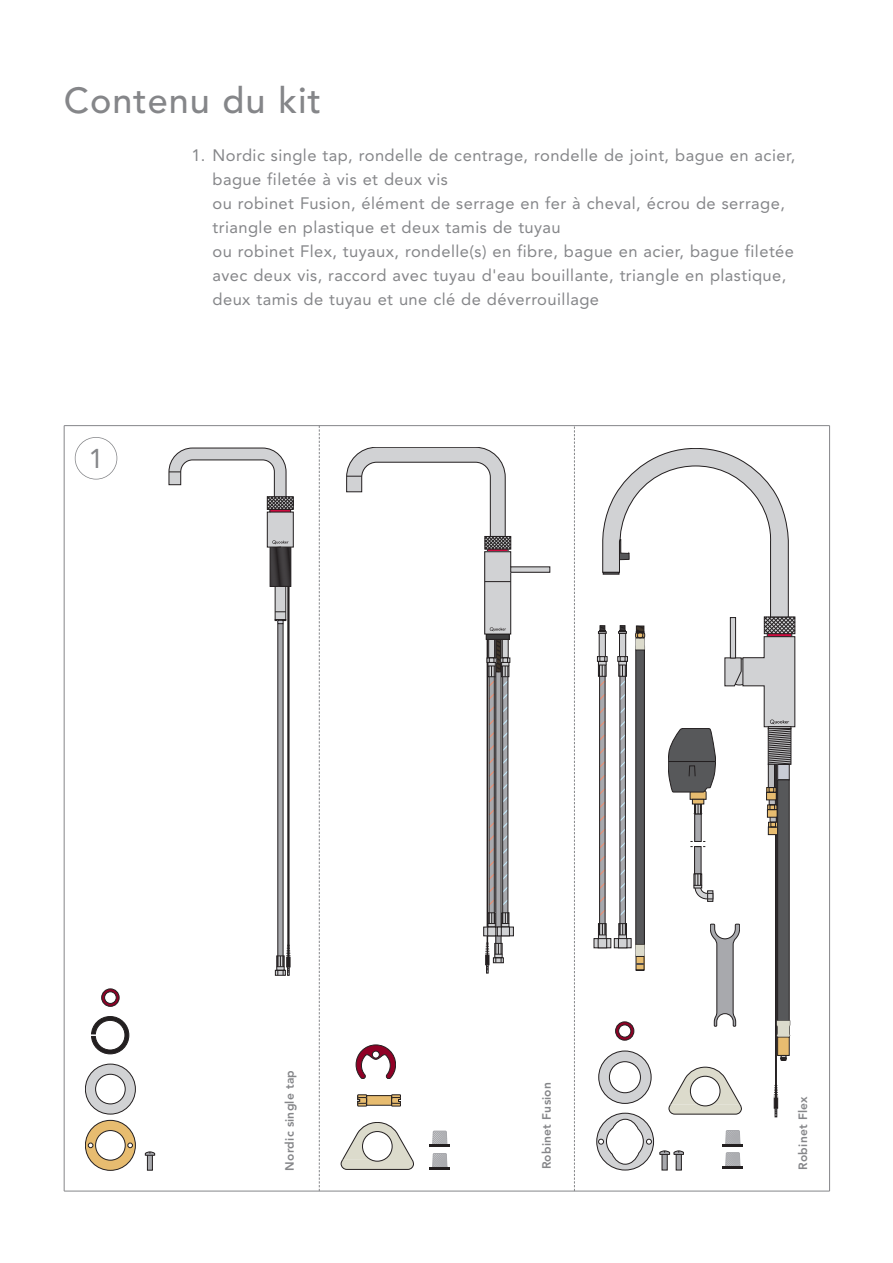
<style>
.page{position:relative;width:893px;height:1263px;background:#fff}
.page>*{position:absolute;margin:0;border:0;box-sizing:border-box;transform-origin:0 0}
.t1{font:500 36px "Avenir LT";letter-spacing:.025em;color:#858689}
.t2{font:27px "Avenir LT";color:#858689}
.t3{font:16.5px/24px "Avenir LT";letter-spacing:.025em;color:#858689}
.t4{font:800 12px "Avenir LT";letter-spacing:.02em;color:#858689}
</style>
<div class="page">
<hr style="left:775px;top:762px;width:2px;height:339px;background:#231f20">
<svg style="left:773px;top:1085px;width:6px;height:32px"></svg>
<div style="left:778px;top:780px;width:11px;height:257px;background:#57585a"></div>
<div style="left:777px;top:780px;width:12px;height:257px;border:1px solid #231f20"></div>
<div style="left:778px;top:1037px;width:11px;height:18px;background:#e7bc70"></div>
<div style="left:777px;top:1037px;width:12px;height:18px;border:1px solid #231f20"></div>
<svg style="left:780px;top:1055px;width:7px;height:6px"></svg>
<svg style="left:777px;top:1020px;width:13px;height:17px"></svg>
<div style="left:75px;top:437px;width:42px;height:42px;border:2px solid #858689;border-radius:21px"></div>
<div style="left:275px;top:586px;width:11px;height:34px;background:#d1d2d4"></div>
<hr style="left:287px;top:586px;width:3px;height:374px;background:#231f20">
<div style="left:275px;top:586px;width:11px;height:34px;border:1px solid #231f20"></div>
<svg style="left:169px;top:448px;width:125px;height:139px"></svg>
<div style="left:278px;top:623px;width:5px;height:333px;background:#a8a9ad"></div>
<hr style="left:278px;top:624px;width:1px;height:342px;background:#231f20">
<hr style="left:283px;top:623px;width:1px;height:343px;background:#231f20">
<div style="left:275px;top:970px;width:11px;height:5px;border:1px solid #231f20"></div>
<svg style="left:275px;top:619px;width:11px;height:5px"></svg>
<svg style="left:277px;top:945px;width:14px;height:30px"></svg>
<hr style="left:487px;top:634px;width:1px;height:324px;background:#231f20">
<div style="left:496px;top:637px;width:5px;height:306px;background:#a8a9ad"></div>
<div style="left:493px;top:957px;width:11px;height:6px;border:1px solid #231f20"></div>
<svg style="left:485px;top:943px;width:17px;height:30px"></svg>
<div style="left:489px;top:662px;width:5px;height:251px;background:#a8a9ad"></div>
<div style="left:488px;top:912px;width:7px;height:12px;border:1px solid #231f20"></div>
<svg style="left:485px;top:929px;width:12px;height:5px"></svg>
<div style="left:483px;top:927px;width:17px;height:9px;border:1px solid #231f20"></div>
<svg style="left:488px;top:913px;width:7px;height:14px"></svg>
<div style="left:488px;top:927px;width:8px;height:9px;background:#d1d2d4"></div>
<div style="left:487px;top:927px;width:9px;height:9px;border:1px solid #231f20"></div>
<hr style="left:489px;top:664px;width:1px;height:259px;background:#231f20">
<hr style="left:494px;top:664px;width:1px;height:259px;background:#231f20">
<div style="left:503px;top:662px;width:5px;height:251px;background:#a8a9ad"></div>
<div style="left:501px;top:912px;width:8px;height:12px;border:1px solid #231f20"></div>
<svg style="left:499px;top:929px;width:13px;height:5px"></svg>
<div style="left:497px;top:927px;width:17px;height:9px;border:1px solid #231f20"></div>
<svg style="left:501px;top:913px;width:8px;height:14px"></svg>
<div style="left:501px;top:927px;width:8px;height:9px;background:#d1d2d4"></div>
<div style="left:501px;top:927px;width:9px;height:9px;border:1px solid #231f20"></div>
<hr style="left:502px;top:664px;width:1px;height:259px;background:#231f20">
<hr style="left:508px;top:664px;width:1px;height:259px;background:#231f20">
<div style="left:486px;top:634px;width:23px;height:5px;border:1px solid #231f20"></div>
<div style="left:485px;top:552px;width:26px;height:82px;background:#d1d2d4"></div>
<div style="left:484px;top:551px;width:27px;height:83px;border:1px solid #231f20"></div>
<div style="left:511px;top:567px;width:39px;height:5px;background:#d1d2d4"></div>
<svg style="left:485px;top:581px;width:26px;height:1px"></svg>
<svg style="left:346px;top:447px;width:165px;height:105px"></svg>
<svg style="left:487px;top:627px;width:23px;height:279px"></svg>
<hr style="left:64px;top:1191px;width:766px;height:1px;background:#858689">
<hr style="left:64px;top:426px;width:1px;height:765px;background:#858689">
<svg style="left:319px;top:426px;width:1px;height:765px"></svg>
<svg style="left:574px;top:426px;width:1px;height:765px"></svg>
<hr style="left:829px;top:426px;width:1px;height:765px;background:#858689">
<hr style="left:64px;top:425px;width:766px;height:1px;background:#858689">
<svg style="left:356px;top:1045px;width:40px;height:34px"></svg>
<div style="left:372px;top:1051px;width:7px;height:7px;background:#fff;border-radius:50%"></div>
<div style="left:372px;top:1051px;width:7px;height:7px;border:1px solid #231f20;border-radius:50%"></div>
<svg style="left:341px;top:1122px;width:73px;height:47px"></svg>
<div style="left:362px;top:1131px;width:30px;height:30px;background:#fff;border-radius:50%"></div>
<div style="left:362px;top:1131px;width:30px;height:30px;border:1px solid #231f20;border-radius:50%"></div>
<div style="left:367px;top:1095px;width:25px;height:10px;background:#e7bc70"></div>
<div style="left:366px;top:1095px;width:26px;height:10px;border:1px solid #231f20"></div>
<svg style="left:391px;top:1094px;width:10px;height:12px"></svg>
<svg style="left:357px;top:1094px;width:10px;height:12px"></svg>
<svg style="left:145px;top:1151px;width:10px;height:19px"></svg>
<svg style="left:85px;top:1064px;width:51px;height:50px"></svg>
<svg style="left:102px;top:989px;width:17px;height:17px"></svg>
<div style="left:104px;top:991px;width:12px;height:12px;border:1px solid #231f20;border-radius:50%"></div>
<div style="left:101px;top:989px;width:18px;height:17px;border:1px solid #231f20;border-radius:50%"></div>
<svg style="left:85px;top:1120px;width:51px;height:50px"></svg>
<svg style="left:91px;top:1016px;width:38px;height:38px"></svg>
<svg style="left:432px;top:1153px;width:16px;height:14px"></svg>
<hr style="left:430px;top:1167px;width:19px;height:3px;background:#231f20">
<svg style="left:429px;top:1130px;width:17px;height:17px"></svg>
<svg style="left:432px;top:1131px;width:16px;height:13px"></svg>
<hr style="left:430px;top:1144px;width:19px;height:3px;background:#231f20">
<svg style="left:659px;top:1150px;width:25px;height:20px"></svg>
<svg style="left:598px;top:1051px;width:53px;height:53px"></svg>
<svg style="left:616px;top:1022px;width:18px;height:18px"></svg>
<div style="left:618px;top:1025px;width:13px;height:12px;border:1px solid #231f20;border-radius:50%"></div>
<div style="left:615px;top:1022px;width:19px;height:18px;border:1px solid #231f20;border-radius:50%"></div>
<svg style="left:597px;top:1113px;width:57px;height:57px"></svg>
<div style="left:597px;top:1113px;width:57px;height:57px;border:1px solid #231f20;border-radius:50%"></div>
<svg style="left:598px;top:1119px;width:54px;height:45px"></svg>
<div style="left:636px;top:650px;width:8px;height:294px;background:#57585a"></div>
<div style="left:635px;top:650px;width:10px;height:294px;border:1px solid #231f20"></div>
<svg style="left:635px;top:944px;width:10px;height:12px"></svg>
<div style="left:636px;top:956px;width:8px;height:14px;background:#e7bc70"></div>
<div style="left:636px;top:956px;width:8px;height:14px;border:1px solid #231f20"></div>
<svg style="left:635px;top:963px;width:10px;height:8px"></svg>
<div style="left:600px;top:661px;width:5px;height:263px;background:#a8a9ad"></div>
<div style="left:598px;top:923px;width:8px;height:12px;border:1px solid #231f20"></div>
<svg style="left:596px;top:940px;width:13px;height:6px"></svg>
<div style="left:594px;top:938px;width:17px;height:10px;border:1px solid #231f20"></div>
<svg style="left:598px;top:924px;width:8px;height:14px"></svg>
<div style="left:598px;top:938px;width:9px;height:10px;background:#d1d2d4"></div>
<div style="left:598px;top:938px;width:9px;height:10px;border:1px solid #231f20"></div>
<svg style="left:600px;top:855px;width:5px;height:62px"></svg>
<hr style="left:599px;top:663px;width:1px;height:272px;background:#231f20">
<hr style="left:605px;top:663px;width:1px;height:271px;background:#231f20">
<div style="left:597px;top:656px;width:10px;height:5px;border:1px solid #231f20"></div>
<div style="left:620px;top:661px;width:5px;height:262px;background:#a8a9ad"></div>
<svg style="left:616px;top:940px;width:13px;height:6px"></svg>
<div style="left:614px;top:938px;width:17px;height:10px;border:1px solid #231f20"></div>
<svg style="left:619px;top:923px;width:8px;height:15px"></svg>
<div style="left:618px;top:938px;width:9px;height:10px;background:#d1d2d4"></div>
<div style="left:618px;top:938px;width:9px;height:10px;border:1px solid #231f20"></div>
<svg style="left:619px;top:855px;width:6px;height:62px"></svg>
<hr style="left:620px;top:663px;width:1px;height:272px;background:#231f20">
<hr style="left:625px;top:663px;width:1px;height:271px;background:#231f20">
<div style="left:695px;top:846px;width:6px;height:28px;background:#a8a9ad"></div>
<div style="left:694px;top:846px;width:7px;height:28px;border:1px solid #231f20"></div>
<svg style="left:598px;top:448px;width:197px;height:401px"></svg>
<div style="left:707px;top:890px;width:6px;height:11px;border:1px solid #231f20"></div>
<svg style="left:694px;top:874px;width:19px;height:26px"></svg>
<svg style="left:669px;top:1067px;width:73px;height:47px"></svg>
<div style="left:690px;top:1076px;width:30px;height:30px;background:#fff;border-radius:50%"></div>
<div style="left:690px;top:1076px;width:30px;height:30px;border:1px solid #231f20;border-radius:50%"></div>
<svg style="left:710px;top:924px;width:30px;height:102px"></svg>
<svg style="left:725px;top:1152px;width:16px;height:14px"></svg>
<hr style="left:723px;top:1166px;width:19px;height:3px;background:#231f20">
<svg style="left:725px;top:1130px;width:16px;height:14px"></svg>
<hr style="left:723px;top:1144px;width:20px;height:3px;background:#231f20">
<h1 class="t1" style="left:64px;top:85px;width:259px">Contenu du kit</h1>
<p class="t3" style="left:213px;top:144px;width:584px;text-indent:-21px">1. Nordic single tap, rondelle de centrage, rondelle de joint, bague en acier, bague filetée à vis et deux vis<br>ou robinet Fusion, élément de serrage en fer à cheval, écrou de serrage, triangle en plastique et deux tamis de tuyau<br>ou robinet Flex, tuyaux, rondelle(s) en fibre, bague en acier, bague filetée avec deux vis, raccord avec tuyau d'eau bouillante, triangle en plastique, deux tamis de tuyau et une clé de déverrouillage</p>
<h2 class="t2" style="left:89px;top:448px;width:17px">1</h2>
<p class="t4" style="left:285px;top:1170px;width:102px;rotate:-90deg">Nordic single tap</p>
<p class="t4" style="left:542px;top:1169px;width:89px;rotate:-90deg">Robinet Fusion</p>
<p class="t4" style="left:798px;top:1170px;width:75px;rotate:-90deg">Robinet Flex</p>
</div>
